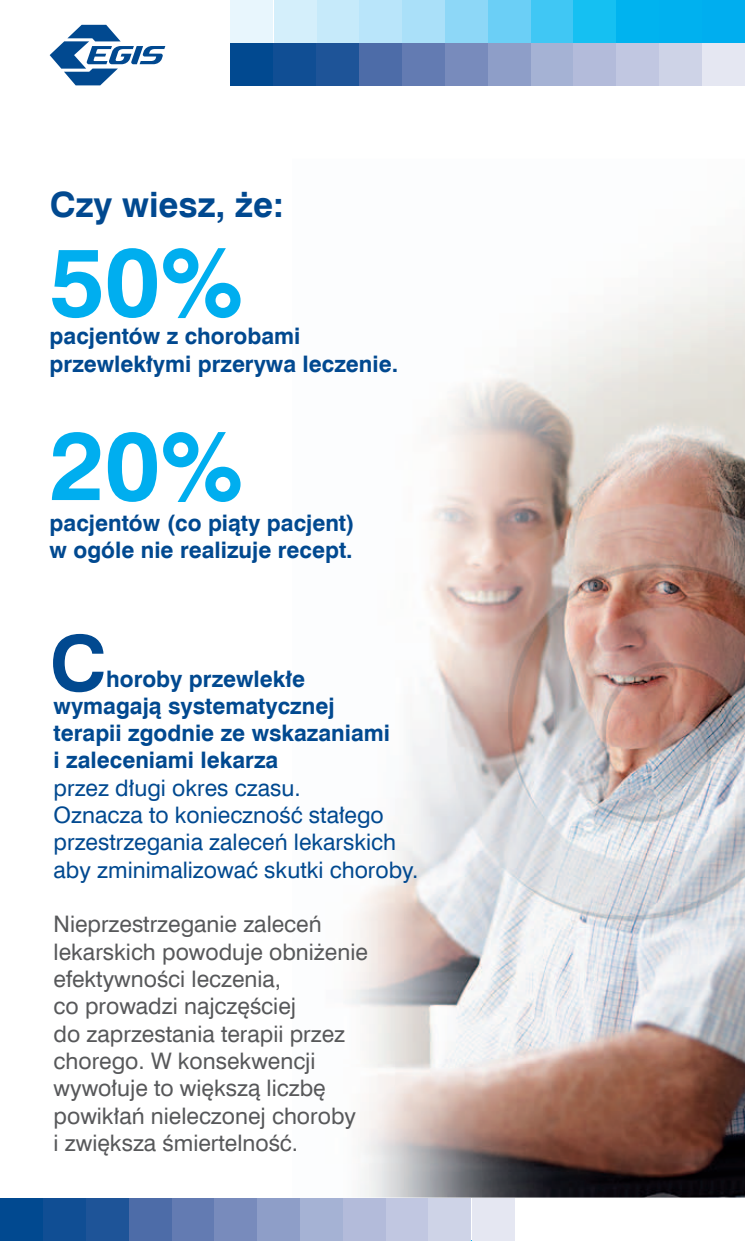
<style>
.page{position:relative;width:745px;height:1241px;background:#fff}
.page>*{position:absolute;margin:0;border:0;box-sizing:border-box;transform-origin:0 0}
.t1{font:700 97.12px "Swis 721 EU";color:#00aeef}
.t2{font:700 77px "Swis 721 EU";color:#014990}
.t3{font:700 35px "Swis 721 EU";color:#014990}
.t4{font:22.75px/27.3px "Swis 721 EU";color:#57585a}
.t5{font:700 22.75px/27.3px "Swis 721 EU";color:#014990}
.t6{font:22.75px/27.3px "Swis 721 EU";color:#014990}
</style>
<div class="page">
<div style="left:444px;top:0;width:43px;height:43px;background:#8dd7f7"></div>
<div style="left:487px;top:0;width:43px;height:43px;background:#6bcff6"></div>
<div style="left:530px;top:0;width:43px;height:43px;background:#40c7f4"></div>
<div style="left:573px;top:0;width:43px;height:43px;background:#15c0f2"></div>
<div style="left:616px;top:0;width:42px;height:43px;background:#00b3ef"></div>
<div style="left:658px;top:0;width:43px;height:43px;background:#00b1ef"></div>
<div style="left:701px;top:0;width:43px;height:43px;background:#00aeef"></div>
<div style="left:401px;top:0;width:43px;height:43px;background:#aae0f9"></div>
<div style="left:359px;top:0;width:43px;height:43px;background:#b9e5fa"></div>
<div style="left:316px;top:0;width:43px;height:43px;background:#c6eafa"></div>
<div style="left:273px;top:0;width:43px;height:43px;background:#d4effb"></div>
<div style="left:230px;top:0;width:43px;height:43px;background:#e8f6fd"></div>
<div style="left:487px;top:43px;width:43px;height:43px;background:#8e9ec8"></div>
<div style="left:444px;top:43px;width:43px;height:43px;background:#788bbc"></div>
<div style="left:402px;top:43px;width:42px;height:43px;background:#637bb2"></div>
<div style="left:359px;top:43px;width:43px;height:43px;background:#4d6ca8"></div>
<div style="left:316px;top:43px;width:43px;height:43px;background:#1e5498"></div>
<div style="left:273px;top:43px;width:43px;height:43px;background:#104e94"></div>
<div style="left:230px;top:43px;width:43px;height:43px;background:#014990"></div>
<div style="left:530px;top:43px;width:43px;height:43px;background:#a5b2d4"></div>
<div style="left:573px;top:43px;width:43px;height:43px;background:#b3bbda"></div>
<div style="left:615px;top:43px;width:43px;height:43px;background:#c1c7e1"></div>
<div style="left:658px;top:43px;width:43px;height:43px;background:#ced3e7"></div>
<div style="left:701px;top:43px;width:43px;height:43px;background:#e5e7f2"></div>
<hr style="left:214px;top:1240px;width:43px;height:1px;background:#8dd7f7">
<hr style="left:257px;top:1240px;width:43px;height:1px;background:#6bcff6">
<hr style="left:300px;top:1240px;width:43px;height:1px;background:#40c7f4">
<hr style="left:343px;top:1240px;width:42px;height:1px;background:#15c0f2">
<hr style="left:385px;top:1240px;width:43px;height:1px;background:#00b3ef">
<hr style="left:428px;top:1240px;width:43px;height:1px;background:#00b1ef">
<hr style="left:471px;top:1240px;width:43px;height:1px;background:#00aeef">
<hr style="left:171px;top:1240px;width:43px;height:1px;background:#aae0f9">
<hr style="left:129px;top:1240px;width:42px;height:1px;background:#b9e5fa">
<hr style="left:86px;top:1240px;width:43px;height:1px;background:#c6eafa">
<hr style="left:43px;top:1240px;width:43px;height:1px;background:#d4effb">
<hr style="left:0;top:1240px;width:43px;height:1px;background:#e8f6fd">
<div style="left:257px;top:1197px;width:43px;height:43px;background:#8e9ec8"></div>
<div style="left:214px;top:1197px;width:43px;height:43px;background:#788bbc"></div>
<div style="left:171px;top:1197px;width:43px;height:43px;background:#637bb2"></div>
<div style="left:128px;top:1197px;width:43px;height:43px;background:#4d6ca8"></div>
<div style="left:86px;top:1197px;width:42px;height:43px;background:#1e5498"></div>
<div style="left:43px;top:1197px;width:43px;height:43px;background:#104e94"></div>
<div style="left:0;top:1197px;width:43px;height:43px;background:#014990"></div>
<div style="left:300px;top:1197px;width:43px;height:43px;background:#a5b2d4"></div>
<div style="left:342px;top:1197px;width:43px;height:43px;background:#b3bbda"></div>
<div style="left:385px;top:1197px;width:43px;height:43px;background:#c1c7e1"></div>
<div style="left:428px;top:1197px;width:43px;height:43px;background:#ced3e7"></div>
<div style="left:471px;top:1197px;width:43px;height:43px;background:#e5e7f2"></div>
<img style="left:347px;top:248px;width:397px;height:949px">
<img style="left:347px;top:1064px;width:378px;height:2px">
<svg style="left:50px;top:25px;width:115px;height:60px"></svg>
<h3 class="t3" style="left:50px;top:183px;width:235px">Czy wiesz, że:</h3>
<h1 class="t1" style="left:50px;top:221px;width:195px">50%</h1>
<p class="t5" style="left:50px;top:324px;width:350px">pacjentów z chorobami przewlekłymi przerywa leczenie.</p>
<h1 class="t1" style="left:50px;top:405px;width:195px">20%</h1>
<p class="t5" style="left:50px;top:510px;width:306px">pacjentów (co piąty pacjent) w ogóle nie realizuje recept.</p>
<h2 class="t2" style="left:50px;top:615px;width:59px">C</h2>
<p class="t5" style="left:54px;top:666px;width:338px;text-indent:53px">horoby przewlekłe wymagają systematycznej terapii zgodnie ze wskazaniami i zaleceniami lekarza</p>
<p class="t6" style="left:54px;top:774px;width:366px">przez długi okres czasu.<br>Oznacza to konieczność stałego przestrzegania zaleceń lekarskich aby zminimalizować skutki choroby.</p>
<p class="t4" style="left:54px;top:911px;width:315px">Nieprzestrzeganie zaleceń lekarskich powoduje obniżenie efektywności leczenia,<br>co prowadzi najczęściej<br>do zaprzestania terapii przez chorego. W konsekwencji wywołuje to większą liczbę powikłań nieleczonej choroby<br>i zwiększa śmiertelność.</p>
</div>
